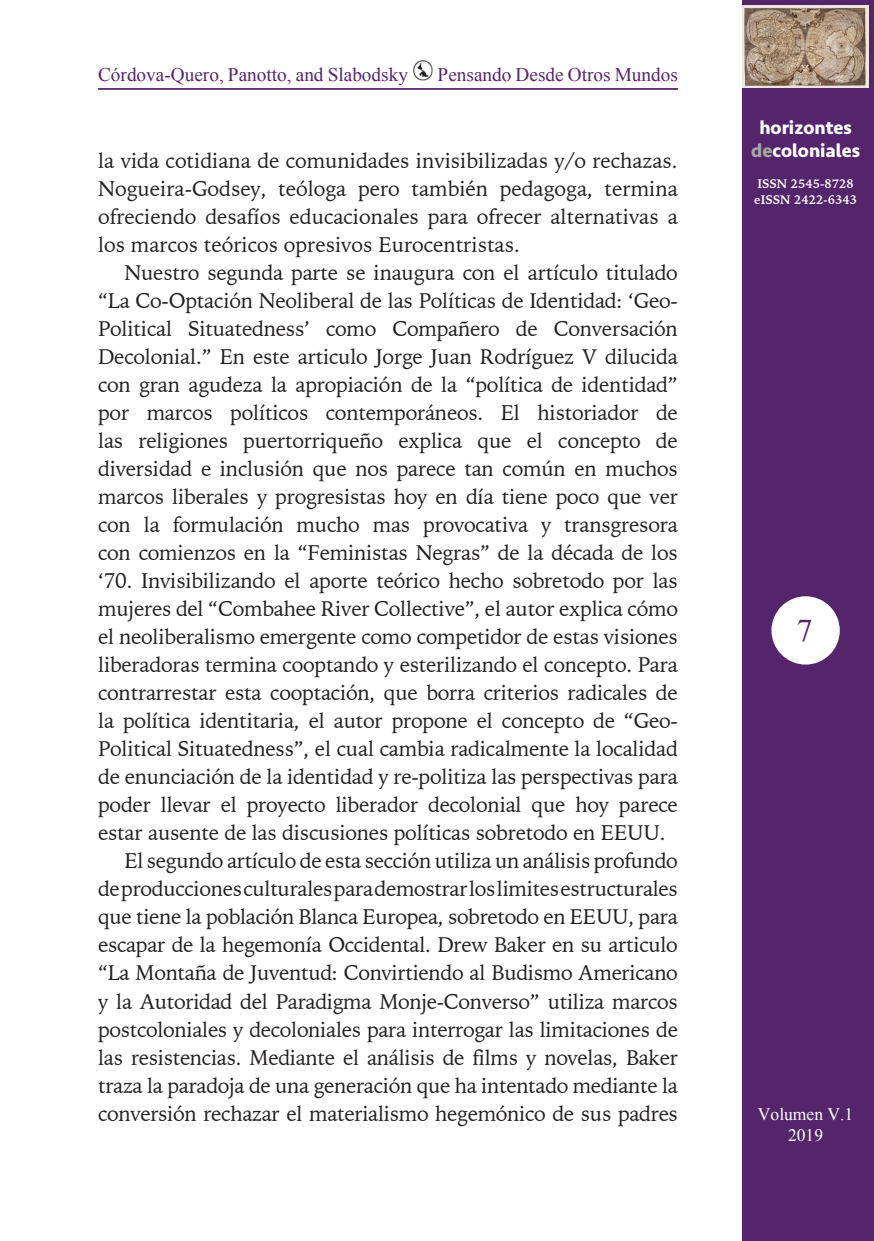
<style>
.page{position:relative;width:874px;height:1241px;background:#fff}
.page>*{position:absolute;margin:0;border:0;box-sizing:border-box;transform-origin:0 0}
.t1{font:31.5px "Times New Roman";color:#54256b}
.t2{font:21px/28px "Iowan Old Style BT";letter-spacing:-.01em;color:#231f20;text-align:justify}
.t3{font:19.25px "Times New Roman";color:#54256b}
.t4{font:700 19.25px/22.8px "Seravek";color:#fff;text-align:center}
.t5{font:17.5px/21px "Times New Roman";color:#fff;text-align:center}
.t6{font:700 12.25px/15.8px "Iowan Old Style BT";color:#fff}
.s1{color:#a6a7a6}
</style>
<div class="page">
<hr style="left:98px;top:88px;width:579px;height:2px;background:#54256b">
<img style="left:413px;top:60px;width:20px;height:21px">
<div style="left:742px;top:0;width:131px;height:1240px;background:#54256b"></div>
<img style="left:742px;top:5px;width:126px;height:82px">
<div style="left:771px;top:596px;width:68px;height:68px;background:#fff;border-radius:50%"></div>
<p class="t3" style="left:98px;top:61px;width:311px">Córdova-Quero, Panotto, and Slabodsky</p>
<p class="t3" style="left:437px;top:61px;width:242px">Pensando Desde Otros Mundos</p>
<p class="t2" style="left:98px;top:147px;width:581px">la vida cotidiana de comunidades invisibilizadas y/o rechazas.<br>Nogueira-Godsey, teóloga pero también pedagoga, termina ofreciendo desafíos educacionales para ofrecer alternativas a los marcos teóricos opresivos Eurocentristas.</p>
<p class="t2" style="left:124px;top:258px;width:554px">Nuestro segunda parte se inaugura con el artículo titulado</p>
<p class="t2" style="left:98px;top:286px;width:581px">“La Co-Optación Neoliberal de las Políticas de Identidad: ‘Geo-</p>
<p class="t2" style="left:98px;top:314px;width:581px">Political Situatedness’ como Compañero de Conversación</p>
<p class="t2" style="left:98px;top:342px;width:581px">Decolonial.” En este articulo Jorge Juan Rodríguez V dilucida</p>
<p class="t2" style="left:98px;top:370px;width:581px">con gran agudeza la apropiación de la “política de identidad”</p>
<p class="t2" style="left:98px;top:398px;width:581px">por marcos políticos contemporáneos. El historiador de</p>
<p class="t2" style="left:98px;top:426px;width:581px">las religiones puertorriqueño explica que el concepto de</p>
<p class="t2" style="left:98px;top:454px;width:581px">diversidad e inclusión que nos parece tan común en muchos</p>
<p class="t2" style="left:98px;top:482px;width:581px">marcos liberales y progresistas hoy en día tiene poco que ver</p>
<p class="t2" style="left:98px;top:510px;width:581px">con la formulación mucho mas provocativa y transgresora</p>
<p class="t2" style="left:98px;top:538px;width:581px">con comienzos en la “Feministas Negras” de la década de los</p>
<p class="t2" style="left:98px;top:566px;width:581px">‘70. Invisibilizando el aporte teórico hecho sobretodo por las</p>
<p class="t2" style="left:98px;top:594px;width:581px">mujeres del “Combahee River Collective”, el autor explica cómo</p>
<p class="t2" style="left:98px;top:622px;width:581px">el neoliberalismo emergente como competidor de estas visiones</p>
<p class="t2" style="left:98px;top:650px;width:581px">liberadoras termina cooptando y esterilizando el concepto. Para</p>
<p class="t2" style="left:98px;top:678px;width:581px">contrarrestar esta cooptación, que borra criterios radicales de</p>
<p class="t2" style="left:98px;top:706px;width:581px">la política identitaria, el autor propone el concepto de “Geo-</p>
<p class="t2" style="left:98px;top:734px;width:581px">Political Situatedness”, el cual cambia radicalmente la localidad</p>
<p class="t2" style="left:98px;top:762px;width:581px">de enunciación de la identidad y re-politiza las perspectivas para</p>
<p class="t2" style="left:98px;top:790px;width:581px">poder llevar el proyecto liberador decolonial que hoy parece</p>
<p class="t2" style="left:98px;top:818px;width:568px">estar ausente de las discusiones políticas sobretodo en EEUU.</p>
<p class="t2" style="left:124px;top:846px;width:554px">El segundo artículo de esta sección utiliza un análisis profundo</p>
<p class="t2" style="left:98px;top:874px;width:581px">de producciones culturales para demostrar los limites estructurales</p>
<p class="t2" style="left:98px;top:902px;width:581px">que tiene la población Blanca Europea, sobretodo en EEUU, para</p>
<p class="t2" style="left:98px;top:930px;width:581px">escapar de la hegemonía Occidental. Drew Baker en su articulo</p>
<p class="t2" style="left:98px;top:958px;width:581px">“La Montaña de Juventud: Convirtiendo al Budismo Americano</p>
<p class="t2" style="left:98px;top:986px;width:581px">y la Autoridad del Paradigma Monje-Converso” utiliza marcos</p>
<p class="t2" style="left:98px;top:1014px;width:581px">postcoloniales y decoloniales para interrogar las limitaciones de</p>
<p class="t2" style="left:98px;top:1042px;width:581px">las resistencias. Mediante el análisis de films y novelas, Baker</p>
<p class="t2" style="left:98px;top:1070px;width:581px">traza la paradoja de una generación que ha intentado mediante la</p>
<p class="t2" style="left:98px;top:1098px;width:581px">conversión rechazar el materialismo hegemónico de sus padres</p>
<p class="t4" style="left:750px;top:116px;width:110px">horizontes <span class="s1">de</span>coloniales</p>
<p class="t6" style="left:753px;top:176px;width:104px">ISSN 2545-8728 eISSN 2422-6343</p>
<h1 class="t1" style="left:796px;top:608px;width:17px">7</h1>
<p class="t5" style="left:757px;top:1103px;width:97px">Volumen V.1<br>2019</p>
</div>
